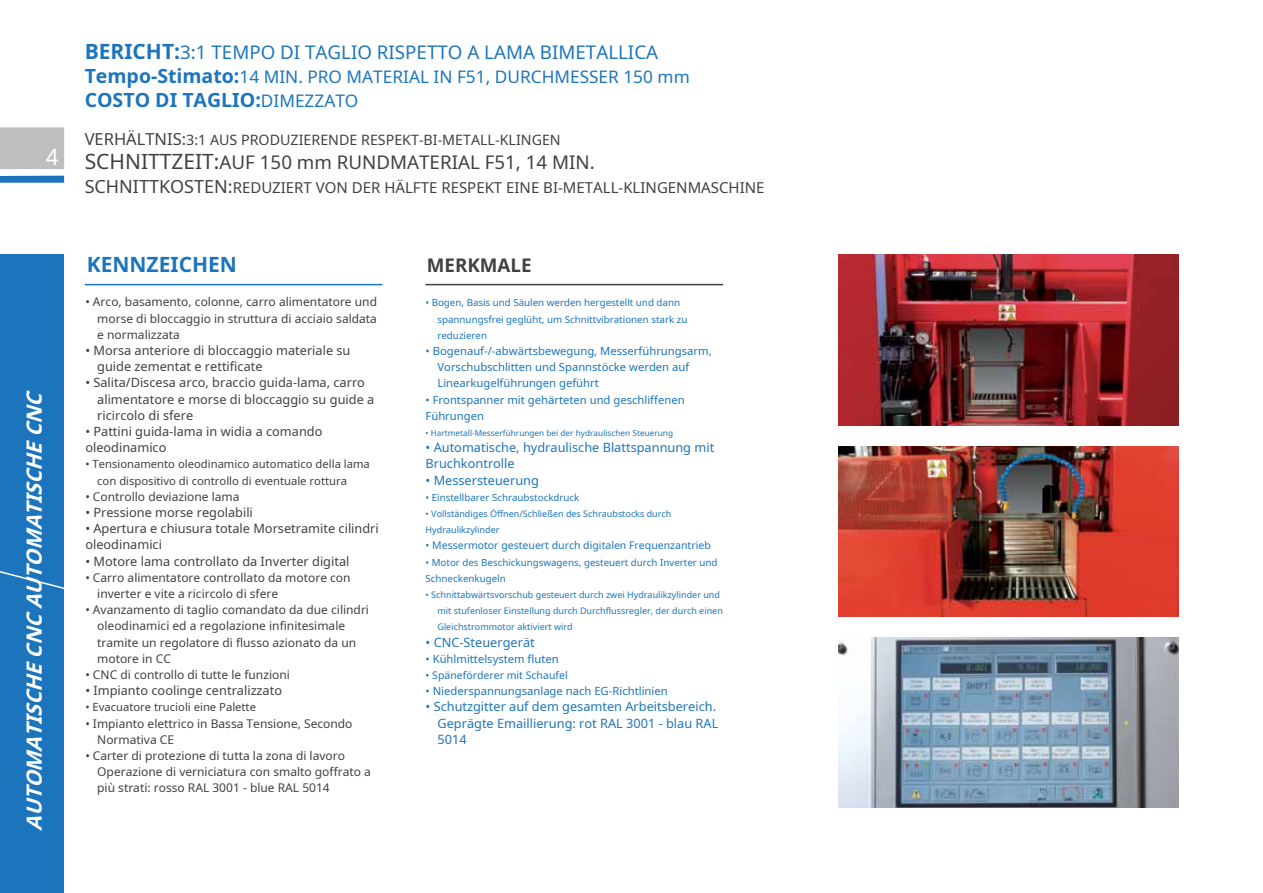
<style>
.page{position:relative;width:1263px;height:893px;background:#fff}
.page>*{position:absolute;margin:0;border:0;box-sizing:border-box;transform-origin:0 0}
.t1{font:22.5px "Noto Sans";color:#fff}
.t2{font:italic 700 21px "Noto Sans";color:#fff}
.t3{font:700 21px "Noto Sans";color:#1c75bc}
.t4{font:700 19.5px "Noto Sans";color:#1c75bc}
.t5{font:18.75px "Noto Sans";color:#1c75bc}
.t6{font:18.75px "Noto Sans";color:#414042}
.t7{font:700 18.75px "Noto Sans";color:#414042}
.t8{font:17.25px "Noto Sans";color:#1c75bc}
.t9{font:15px "Noto Sans";color:#414042}
.t10{font:14.25px "Noto Sans";color:#414042}
.t11{font:12.75px/16.2px "Noto Sans";color:#414042}
.t12{font:12.75px/16.2px "Noto Sans";color:#1c75bc}
.t13{font:12px/16.2px "Noto Sans";color:#414042}
.t14{font:11.25px/16.2px "Noto Sans";color:#1c75bc}
.t15{font:11.25px/16.2px "Noto Sans";color:#414042}
.t16{font:10.5px "Noto Sans";color:#1c75bc}
.t17{font:9.75px/16.2px "Noto Sans";color:#1c75bc}
.t18{font:9px/16.2px "Noto Sans";color:#1c75bc}
.t19{font:8.25px "Noto Sans";color:#1c75bc}
.s1{font-weight:700;font-size:21px}
.s2{font-weight:700;font-size:19.5px}
.s3{font-weight:400;font-size:17.25px}
.s4{font-size:16.5px}
.s5{font-size:21px}
.s6{font-size:18px}
</style>
<div class="page">
<div style="left:0;top:255px;width:63px;height:638px;background:#1c75bc"></div>
<svg style="left:0;top:557px;width:64px;height:37px"></svg>
<hr style="left:85px;top:284px;width:297px;height:1px;background:#1c75bc">
<hr style="left:425px;top:284px;width:298px;height:1px;background:#414042">
<img style="left:838px;top:255px;width:340px;height:170px">
<img style="left:838px;top:638px;width:340px;height:170px">
<img style="left:838px;top:446px;width:340px;height:170px">
<div style="left:0;top:127px;width:64px;height:42px;background:#bcbec0"></div>
<div style="left:0;top:176px;width:64px;height:7px;background:#1c75bc"></div>
<h1 class="t1" style="left:46px;top:141px;width:14px">4</h1>
<h2 class="t2" style="left:20px;top:831px;width:447px;rotate:-90deg">AUTOMATISCHECNCAUTOMATISCHECNC</h2>
<h3 class="t5" style="left:85px;top:39px;width:575px"><span class="s1">BERICHT:</span>3:1 TEMPO DI TAGLIO RISPETTO A LAMA BIMETALLICA</h3>
<h3 class="t8" style="left:85px;top:65px;width:607px"><span class="s2">Tempo-Stimato:</span>14 MIN. PRO MATERIAL IN F51, DURCHMESSER 150 mm</h3>
<h3 class="t4" style="left:85px;top:86px;width:275px">COSTO DI TAGLIO:<span class="s3">DIMEZZATO</span></h3>
<p class="t10" style="left:85px;top:129px;width:478px"><span class="s4">VERHÄLTNIS:</span>3:1 AUS PRODUZIERENDE RESPEKT-BI-METALL-KLINGEN</p>
<h3 class="t6" style="left:85px;top:149px;width:512px"><span class="s5">SCHNITTZEIT:</span>AUF 150 mm RUNDMATERIAL F51, 14 MIN.</h3>
<p class="t9" style="left:85px;top:177px;width:681px"><span class="s6">SCHNITTKOSTEN:</span>REDUZIERT VON DER HÄLFTE RESPEKT EINE BI-METALL-KLINGENMASCHINE</p>
<h2 class="t3" style="left:87px;top:250px;width:152px">KENNZEICHEN</h2>
<h3 class="t7" style="left:427px;top:252px;width:106px">MERKMALE</h3>
<p class="t13" style="left:97px;top:294px;width:281px;text-align:justify;text-indent:-12px">• Arco, basamento, colonne, carro alimentatore und morse di bloccaggio in struttura di acciaio saldata e normalizzata</p>
<p class="t11" style="left:97px;top:342px;width:255px;text-indent:-12px">• Morsa anteriore di bloccaggio materiale su guide zementat e rettificate</p>
<p class="t11" style="left:97px;top:374px;width:279px;text-indent:-12px">• Salita/Discesa arco, braccio guida-lama, carro alimentatore e morse di bloccaggio su guide a ricircolo di sfere</p>
<p class="t11" style="left:85px;top:423px;width:239px">• Pattini guida-lama in widia a comando oleodinamico</p>
<p class="t15" style="left:97px;top:456px;width:274px;text-indent:-12px">• Tensionamento oleodinamico automatico della lama con dispositivo di controllo di eventuale rottura</p>
<p class="t13" style="left:85px;top:488px;width:156px">• Controllo deviazione lama</p>
<p class="t11" style="left:85px;top:504px;width:169px">• Pressione morse regolabili</p>
<p class="t11" style="left:85px;top:520px;width:295px">• Apertura e chiusura totale Morsetramite cilindri oleodinamici</p>
<p class="t11" style="left:85px;top:552px;width:266px">• Motore lama controllato da Inverter digital</p>
<p class="t13" style="left:97px;top:569px;width:255px;text-indent:-12px">• Carro alimentatore controllato da motore con inverter e vite a ricircolo di sfere</p>
<p class="t13" style="left:97px;top:601px;width:273px;text-indent:-12px">• Avanzamento di taglio comandato da due cilindri oleodinamici ed a regolazione infinitesimale tramite un regolatore di flusso azionato da un motore in CC</p>
<p class="t13" style="left:85px;top:666px;width:206px">• CNC di controllo di tutte le funzioni</p>
<p class="t11" style="left:85px;top:682px;width:198px">• Impianto coolinge centralizzato</p>
<p class="t15" style="left:85px;top:699px;width:172px">• Evacuatore trucioli eine Palette</p>
<p class="t13" style="left:97px;top:715px;width:257px;text-indent:-12px">• Impianto elettrico in Bassa Tensione, Secondo<br>Normativa CE</p>
<p class="t13" style="left:97px;top:747px;width:275px;text-indent:-12px">• Carter di protezione di tutta la zona di lavoro<br>Operazione di verniciatura con smalto goffrato a più strati: rosso RAL 3001 - blue RAL 5014</p>
<p class="t17" style="left:437px;top:294px;width:251px;text-indent:-12px">• Bogen, Basis und Säulen werden hergestellt und dann spannungsfrei geglüht, um Schnittvibrationen stark zu reduzieren</p>
<p class="t14" style="left:437px;top:342px;width:276px;text-indent:-12px">• Bogenauf-/-abwärtsbewegung, Messerführungsarm,<br>Vorschubschlitten und Spannstöcke werden auf<br>Linearkugelführungen geführt</p>
<p class="t14" style="left:426px;top:391px;width:261px">• Frontspanner mit gehärteten und geschliffenen<br>Führungen</p>
<p class="t19" style="left:426px;top:427px;width:249px">• Hartmetall-Messerführungen bei der hydraulischen Steuerung</p>
<p class="t12" style="left:426px;top:439px;width:290px">• Automatische, hydraulische Blattspannung mit<br>Bruchkontrolle</p>
<p class="t12" style="left:426px;top:471px;width:115px">• Messersteuerung</p>
<p class="t17" style="left:426px;top:489px;width:155px">• Einstellbarer Schraubstockdruck</p>
<p class="t18" style="left:426px;top:505px;width:247px">• Vollständiges Öffnen/Schließen des Schraubstocks durch<br>Hydraulikzylinder</p>
<p class="t16" style="left:426px;top:538px;width:287px">• Messermotor gesteuert durch digitalen Frequenzantrieb</p>
<p class="t17" style="left:426px;top:554px;width:293px">• Motor des Beschickungswagens, gesteuert durch Inverter und<br>Schneckenkugeln</p>
<p class="t18" style="left:437px;top:586px;width:287px;text-indent:-12px">• Schnittabwärtsvorschub gesteuert durch zwei Hydraulikzylinder und mit stufenloser Einstellung durch Durchflussregler, der durch einen<br>Gleichstrommotor aktiviert wird</p>
<p class="t12" style="left:426px;top:633px;width:111px">• CNC-Steuergerät</p>
<p class="t14" style="left:426px;top:650px;width:135px">• Kühlmittelsystem fluten</p>
<p class="t16" style="left:426px;top:668px;width:144px">• Späneförderer mit Schaufel</p>
<p class="t14" style="left:426px;top:683px;width:244px">• Niederspannungsanlage nach EG-Richtlinien</p>
<p class="t12" style="left:437px;top:698px;width:282px;text-indent:-12px">• Schutzgitter auf dem gesamten Arbeitsbereich.<br>Geprägte Emaillierung: rot RAL 3001 - blau RAL<br>5014</p>
</div>
